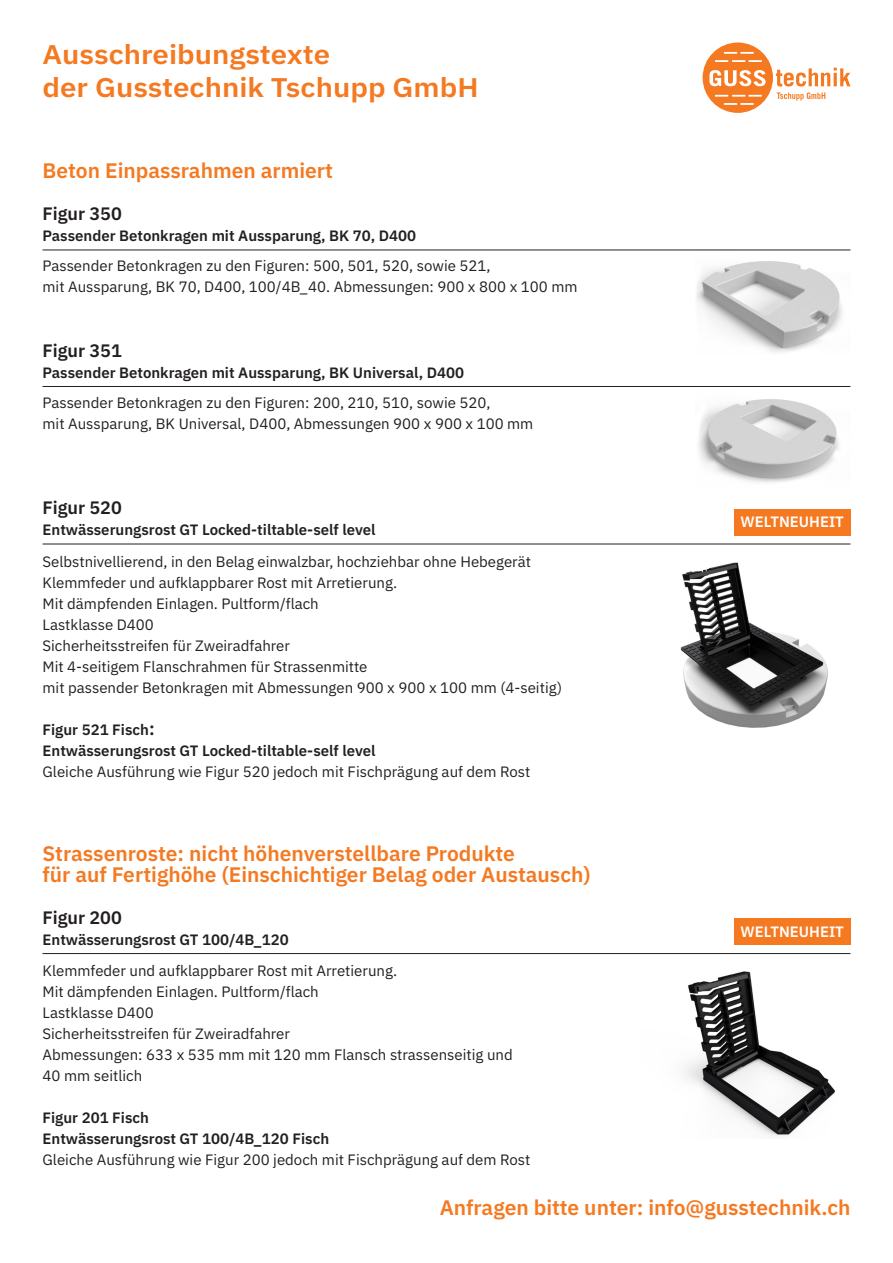
<style>
.page{position:relative;width:893px;height:1263px;background:#fff}
.page>*{position:absolute;margin:0;border:0;box-sizing:border-box;transform-origin:0 0}
.t1{font:600 27px/33px "IBM Plex Sans";color:#f47921;scale:1.09 1}
.t2{font:600 21px "IBM Plex Sans";color:#f47921}
.t3{font:600 18px "IBM Plex Sans";color:#231f20}
.t4{font:15px/21px "IBM Plex Sans";color:#231f20}
.t5{font:600 15px "IBM Plex Sans";color:#231f20}
.t6{font:600 15px "IBM Plex Sans";color:#fff}
.s1{font-size:18px}
</style>
<div class="page">
<hr style="left:43px;top:250px;width:807px;height:1px;background:#231f20">
<hr style="left:43px;top:386px;width:807px;height:1px;background:#231f20">
<div style="left:734px;top:509px;width:116px;height:26px;background:#f47921"></div>
<hr style="left:43px;top:544px;width:807px;height:1px;background:#231f20">
<div style="left:734px;top:919px;width:116px;height:26px;background:#f47921"></div>
<hr style="left:43px;top:953px;width:807px;height:1px;background:#231f20">
<svg style="left:703px;top:43px;width:147px;height:70px"></svg>
<img style="left:696px;top:261px;width:146px;height:91px">
<img style="left:698px;top:399px;width:141px;height:84px">
<img style="left:680px;top:562px;width:148px;height:166px">
<img style="left:685px;top:971px;width:150px;height:165px">
<p class="t1" style="left:43px;top:35px;width:401px">Ausschreibungstexte<br>der Gusstechnik Tschupp GmbH</p>
<p class="t2" style="left:43px;top:154px;width:292px">Beton Einpassrahmen armiert</p>
<p class="t3" style="left:43px;top:200px;width:81px">Figur 350</p>
<p class="t5" style="left:43px;top:224px;width:375px">Passender Betonkragen mit Aussparung, BK 70, D400</p>
<p class="t4" style="left:43px;top:254px;width:536px">Passender Betonkragen zu den Figuren: 500, 501, 520, sowie 521,<br>mit Aussparung, BK 70, D400, 100/4B_40. Abmessungen: 900 x 800 x 100 mm</p>
<p class="t3" style="left:43px;top:336px;width:81px">Figur 351</p>
<p class="t5" style="left:43px;top:361px;width:423px">Passender Betonkragen mit Aussparung, BK Universal, D400</p>
<p class="t4" style="left:43px;top:391px;width:492px">Passender Betonkragen zu den Figuren: 200, 210, 510, sowie 520,<br>mit Aussparung, BK Universal, D400, Abmessungen 900 x 900 x 100 mm</p>
<p class="t3" style="left:43px;top:494px;width:81px">Figur 520</p>
<p class="t5" style="left:43px;top:518px;width:335px">Entwässerungsrost GT Locked-tiltable-self level</p>
<p class="t4" style="left:43px;top:550px;width:490px">Selbstnivellierend, in den Belag einwalzbar, hochziehbar ohne Hebegerät</p>
<p class="t4" style="left:43px;top:571px;width:356px">Klemmfeder und aufklappbarer Rost mit Arretierung.</p>
<p class="t4" style="left:43px;top:592px;width:278px">Mit dämpfenden Einlagen. Pultform/flach</p>
<p class="t4" style="left:43px;top:613px;width:113px">Lastklasse D400</p>
<p class="t4" style="left:43px;top:634px;width:249px">Sicherheitsstreifen für Zweiradfahrer</p>
<p class="t4" style="left:43px;top:655px;width:327px">Mit 4-seitigem Flanschrahmen für Strassenmitte</p>
<p class="t4" style="left:43px;top:676px;width:521px">mit passender Betonkragen mit Abmessungen 900 x 900 x 100 mm (4-seitig)</p>
<p class="t5" style="left:43px;top:718px;width:114px">Figur 521 Fisch<span class="s1">:</span></p>
<p class="t5" style="left:43px;top:739px;width:335px">Entwässerungsrost GT Locked-tiltable-self level</p>
<p class="t4" style="left:43px;top:760px;width:489px">Gleiche Ausführung wie Figur 520 jedoch mit Fischprägung auf dem Rost</p>
<p class="t2" style="left:43px;top:837px;width:474px">Strassenroste: nicht höhenverstellbare Produkte</p>
<p class="t2" style="left:43px;top:858px;width:550px">für auf Fertighöhe (Einschichtiger Belag oder Austausch)</p>
<p class="t3" style="left:43px;top:903px;width:81px">Figur 200</p>
<p class="t5" style="left:43px;top:928px;width:248px">Entwässerungsrost GT 100/4B_120</p>
<p class="t6" style="left:740px;top:510px;width:105px">WELTNEUHEIT</p>
<p class="t6" style="left:740px;top:920px;width:105px">WELTNEUHEIT</p>
<p class="t4" style="left:43px;top:959px;width:356px">Klemmfeder und aufklappbarer Rost mit Arretierung.</p>
<p class="t4" style="left:43px;top:980px;width:278px">Mit dämpfenden Einlagen. Pultform/flach</p>
<p class="t4" style="left:43px;top:1001px;width:113px">Lastklasse D400</p>
<p class="t4" style="left:43px;top:1022px;width:249px">Sicherheitsstreifen für Zweiradfahrer</p>
<p class="t4" style="left:43px;top:1043px;width:472px">Abmessungen: 633 x 535 mm mit 120 mm Flansch strassenseitig und</p>
<p class="t4" style="left:43px;top:1064px;width:101px">40 mm seitlich</p>
<p class="t5" style="left:43px;top:1106px;width:108px">Figur 201 Fisch</p>
<p class="t5" style="left:43px;top:1127px;width:288px">Entwässerungsrost GT 100/4B_120 Fisch</p>
<p class="t4" style="left:43px;top:1148px;width:489px">Gleiche Ausführung wie Figur 200 jedoch mit Fischprägung auf dem Rost</p>
<p class="t2" style="left:440px;top:1191px;width:412px">Anfragen bitte unter: info@gusstechnik.ch</p>
</div>
